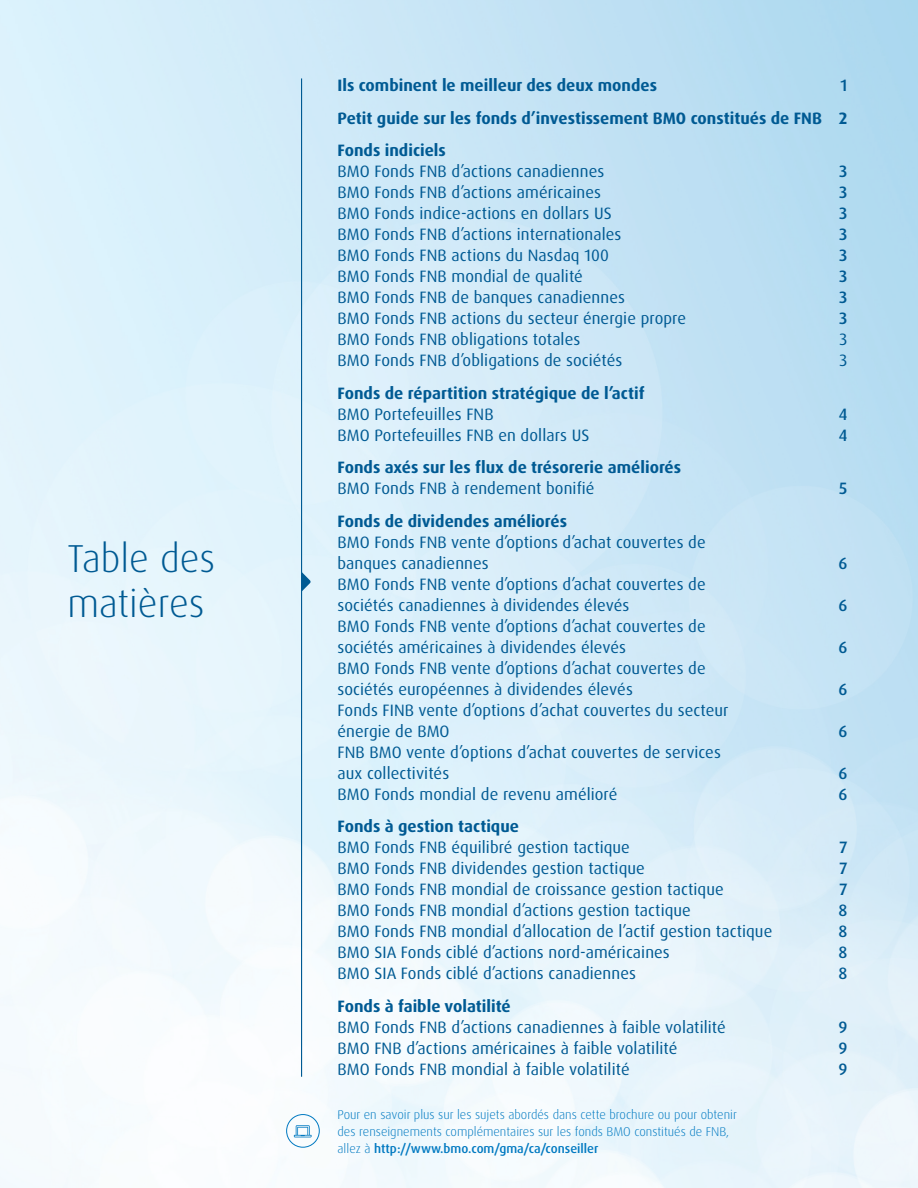
<style>
.page{position:relative;width:918px;height:1188px;background:#fff}
.page>*{position:absolute;margin:0;border:0;box-sizing:border-box;transform-origin:0 0}
.Section_head{font:300 39px/45px "Dax Pro";color:#005a93}
.Contents_secondary_e{font:16.5px/21px "Dax Pro";letter-spacing:.005em;color:#005a93}
.Contents_Main_Headin{font:700 16.5px "Dax Pro";color:#005a93}
.Contents_secondary_e-2{font:500 16.5px "Dax Pro";color:#005a93}
.Contents_Main_Headin-2{font:500 16.5px "Dax Pro";color:#005a93}
.Body{font:300 12.75px/17.2px "Dax Pro";color:#0079c1}
.s1{font-weight:500}
</style>
<div class="page">
<img style="left:0;top:0;width:918px;height:1188px">
<hr style="left:301px;top:78px;width:1px;height:999px;background:#005a93">
<svg style="left:302px;top:572px;width:9px;height:20px"></svg>
<div style="left:286px;top:1114px;width:34px;height:34px;border:1px solid #0079c1;border-radius:50%"></div>
<svg style="left:294px;top:1125px;width:18px;height:12px"></svg>
<p class="Section_head" style="left:68px;top:536px;width:149px">Table des matières</p>
<h3 class="Contents_Main_Headin" style="left:338px;top:75px;width:321px">Ils combinent le meilleur des deux mondes</h3>
<h3 class="Contents_Main_Headin-2" style="left:841px;top:75px;width:8px">1</h3>
<h3 class="Contents_Main_Headin" style="left:338px;top:108px;width:511px">Petit guide sur les fonds d’investissement BMO constitués de FNB 2</h3>
<h3 class="Contents_Main_Headin" style="left:338px;top:140px;width:110px">Fonds indiciels</h3>
<p class="Contents_secondary_e" style="left:338px;top:161px;width:268px">BMO Fonds FNB d’actions canadiennes</p>
<p class="Contents_secondary_e-2" style="left:839px;top:161px;width:10px">3</p>
<p class="Contents_secondary_e" style="left:338px;top:182px;width:265px">BMO Fonds FNB d’actions américaines</p>
<p class="Contents_secondary_e-2" style="left:839px;top:182px;width:10px">3</p>
<p class="Contents_secondary_e" style="left:338px;top:203px;width:276px">BMO Fonds indice-actions en dollars US</p>
<p class="Contents_secondary_e-2" style="left:839px;top:203px;width:10px">3</p>
<p class="Contents_secondary_e" style="left:338px;top:224px;width:285px">BMO Fonds FNB d’actions internationales</p>
<p class="Contents_secondary_e-2" style="left:839px;top:224px;width:10px">3</p>
<p class="Contents_secondary_e" style="left:338px;top:245px;width:273px">BMO Fonds FNB actions du Nasdaq 100</p>
<p class="Contents_secondary_e-2" style="left:839px;top:245px;width:10px">3</p>
<p class="Contents_secondary_e" style="left:338px;top:266px;width:247px">BMO Fonds FNB mondial de qualité</p>
<p class="Contents_secondary_e-2" style="left:839px;top:266px;width:10px">3</p>
<p class="Contents_secondary_e" style="left:338px;top:287px;width:289px">BMO Fonds FNB de banques canadiennes</p>
<p class="Contents_secondary_e-2" style="left:839px;top:287px;width:10px">3</p>
<p class="Contents_secondary_e" style="left:338px;top:308px;width:350px">BMO Fonds FNB actions du secteur énergie propre</p>
<p class="Contents_secondary_e-2" style="left:839px;top:308px;width:10px">3</p>
<p class="Contents_secondary_e" style="left:337px;top:329px;width:244px">BMO Fonds FNB obligations totales</p>
<p class="Contents_secondary_e" style="left:840px;top:329px;width:9px">3</p>
<p class="Contents_secondary_e" style="left:337px;top:350px;width:286px">BMO Fonds FNB d’obligations de sociétés</p>
<p class="Contents_secondary_e" style="left:840px;top:350px;width:9px">3</p>
<h3 class="Contents_Main_Headin" style="left:337px;top:383px;width:309px">Fonds de répartition stratégique de l’actif</h3>
<p class="Contents_secondary_e" style="left:337px;top:404px;width:158px">BMO Portefeuilles FNB</p>
<p class="Contents_secondary_e-2" style="left:839px;top:404px;width:10px">4</p>
<p class="Contents_secondary_e" style="left:338px;top:425px;width:254px">BMO Portefeuilles FNB en dollars US</p>
<p class="Contents_secondary_e-2" style="left:839px;top:425px;width:10px">4</p>
<h3 class="Contents_Main_Headin" style="left:338px;top:457px;width:345px">Fonds axés sur les flux de trésorerie améliorés</h3>
<p class="Contents_secondary_e" style="left:338px;top:478px;width:259px">BMO Fonds FNB à rendement bonifié</p>
<p class="Contents_secondary_e-2" style="left:839px;top:478px;width:10px">5</p>
<h3 class="Contents_Main_Headin" style="left:337px;top:511px;width:231px">Fonds de dividendes améliorés</h3>
<p class="Contents_secondary_e" style="left:337px;top:532px;width:370px">BMO Fonds FNB vente d’options d’achat couvertes de banques canadiennes</p>
<p class="Contents_secondary_e-2" style="left:839px;top:553px;width:10px">6</p>
<p class="Contents_secondary_e" style="left:337px;top:574px;width:370px">BMO Fonds FNB vente d’options d’achat couvertes de sociétés canadiennes à dividendes élevés</p>
<p class="Contents_secondary_e" style="left:337px;top:616px;width:370px">BMO Fonds FNB vente d’options d’achat couvertes de sociétés américaines à dividendes élevés</p>
<p class="Contents_secondary_e" style="left:337px;top:658px;width:370px">BMO Fonds FNB vente d’options d’achat couvertes de sociétés européennes à dividendes élevés</p>
<p class="Contents_secondary_e" style="left:337px;top:700px;width:393px">Fonds FINB vente d’options d’achat couvertes du secteur énergie de BMO</p>
<p class="Contents_secondary_e" style="left:337px;top:742px;width:385px">FNB BMO vente d’options d’achat couvertes de services aux collectivités</p>
<p class="Contents_secondary_e-2" style="left:839px;top:595px;width:10px">6</p>
<p class="Contents_secondary_e-2" style="left:839px;top:637px;width:10px">6</p>
<p class="Contents_secondary_e-2" style="left:839px;top:679px;width:10px">6</p>
<p class="Contents_secondary_e-2" style="left:839px;top:721px;width:10px">6</p>
<p class="Contents_secondary_e-2" style="left:839px;top:763px;width:10px">6</p>
<p class="Contents_secondary_e" style="left:337px;top:784px;width:281px">BMO Fonds mondial de revenu amélioré</p>
<p class="Contents_secondary_e-2" style="left:839px;top:784px;width:10px">6</p>
<h3 class="Contents_Main_Headin" style="left:337px;top:816px;width:183px">Fonds à gestion tactique</h3>
<p class="Contents_secondary_e" style="left:337px;top:837px;width:294px">BMO Fonds FNB équilibré gestion tactique</p>
<p class="Contents_secondary_e-2" style="left:839px;top:837px;width:10px">7</p>
<p class="Contents_secondary_e" style="left:337px;top:858px;width:309px">BMO Fonds FNB dividendes gestion tactique</p>
<p class="Contents_secondary_e-2" style="left:839px;top:858px;width:10px">7</p>
<p class="Contents_secondary_e" style="left:337px;top:879px;width:388px">BMO Fonds FNB mondial de croissance gestion tactique</p>
<p class="Contents_secondary_e-2" style="left:839px;top:879px;width:10px">7</p>
<p class="Contents_secondary_e" style="left:337px;top:900px;width:355px">BMO Fonds FNB mondial d’actions gestion tactique</p>
<p class="Contents_secondary_e-2" style="left:839px;top:900px;width:10px">8</p>
<p class="Contents_secondary_e" style="left:337px;top:921px;width:436px">BMO Fonds FNB mondial d’allocation de l’actif gestion tactique</p>
<p class="Contents_secondary_e-2" style="left:839px;top:921px;width:10px">8</p>
<p class="Contents_secondary_e" style="left:337px;top:942px;width:334px">BMO SIA Fonds ciblé d’actions nord-américaines</p>
<p class="Contents_secondary_e-2" style="left:839px;top:942px;width:10px">8</p>
<p class="Contents_secondary_e" style="left:337px;top:963px;width:300px">BMO SIA Fonds ciblé d’actions canadiennes</p>
<p class="Contents_secondary_e-2" style="left:839px;top:963px;width:10px">8</p>
<h3 class="Contents_Main_Headin" style="left:337px;top:996px;width:175px">Fonds à faible volatilité</h3>
<p class="Contents_secondary_e" style="left:337px;top:1017px;width:390px">BMO Fonds FNB d’actions canadiennes à faible volatilité</p>
<p class="Contents_secondary_e-2" style="left:839px;top:1017px;width:10px">9</p>
<p class="Contents_secondary_e" style="left:337px;top:1038px;width:341px">BMO FNB d’actions américaines à faible volatilité</p>
<p class="Contents_secondary_e-2" style="left:839px;top:1038px;width:10px">9</p>
<p class="Contents_secondary_e" style="left:337px;top:1059px;width:294px">BMO Fonds FNB mondial à faible volatilité</p>
<p class="Contents_secondary_e-2" style="left:839px;top:1059px;width:10px">9</p>
<p class="Body" style="left:338px;top:1106px;width:401px">Pour en savoir plus sur les sujets abordés dans cette brochure ou pour obtenir des renseignements complémentaires sur les fonds BMO constitués de FNB, allez à <span class="s1">http://www.bmo.com/gma/ca/conseiller</span></p>
</div>
